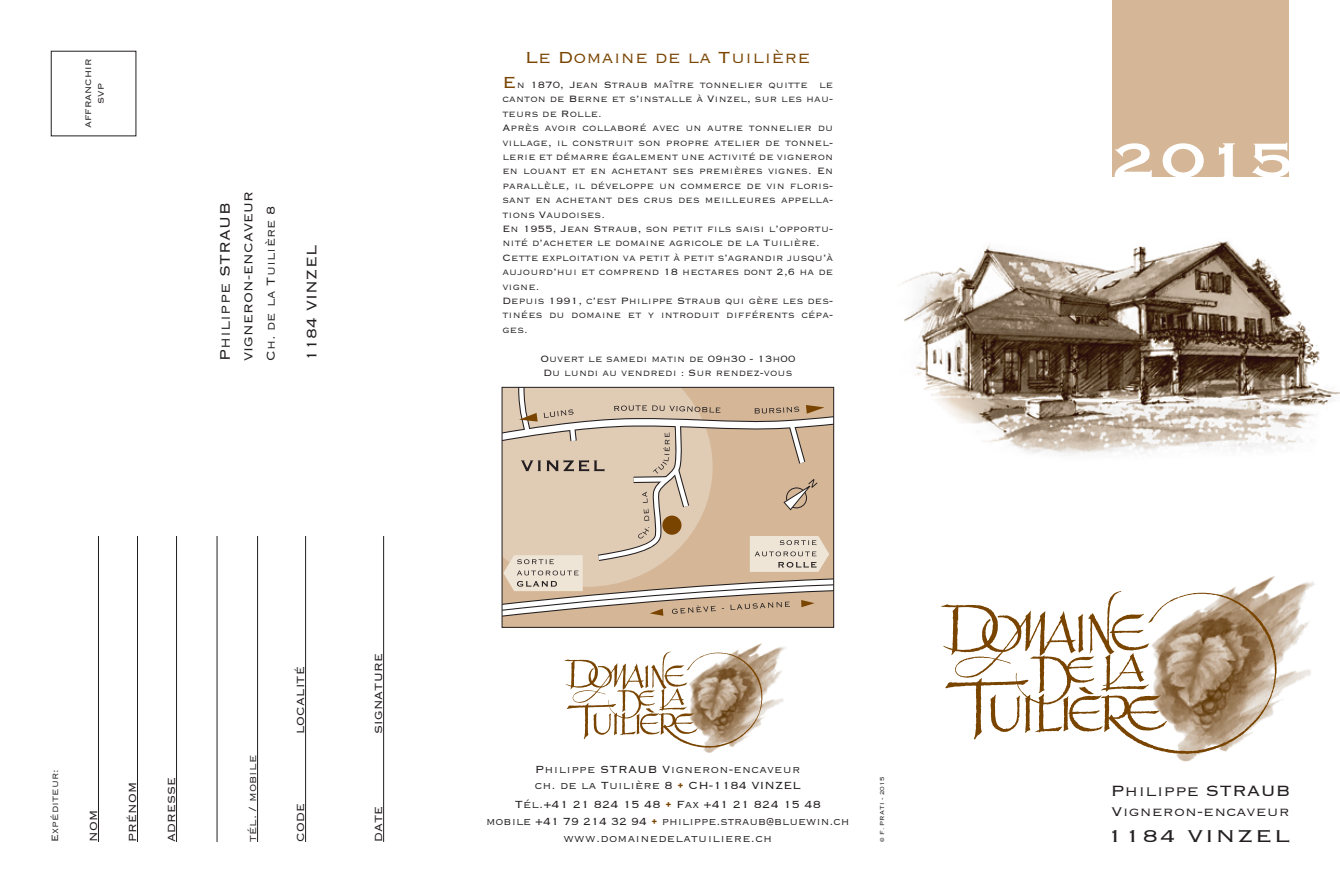
<style>
.page{position:relative;width:1340px;height:893px;background:#fff}
.page>*{position:absolute;margin:0;border:0;box-sizing:border-box;transform-origin:0 0}
.t1{font:64.5px "Copperplate";color:#fff;scale:1.15 1}
.t2{font:300 22.5px "Copperplate";letter-spacing:.07em;color:#231f20;scale:1.15 1}
.t3{font:300 21px "Copperplate";letter-spacing:.01em;color:#794400}
.t4{font:300 19.5px "Copperplate";color:#231f20;scale:1.06 1}
.t5{font:300 18px "Copperplate";letter-spacing:.01em;color:#231f20}
.t6{font:300 16.5px "Copperplate";letter-spacing:.01em;color:#231f20;scale:1.08 1}
.t7{font:300 15px/22.5px "Copperplate";letter-spacing:.01em;color:#231f20}
.t8{font:300 13.5px/16.5px "Copperplate";letter-spacing:.01em;color:#231f20}
.t9{font:300 12px/14.4px "Copperplate";letter-spacing:.01em;color:#231f20}
.t10{font:300 10.5px/12.6px "Copperplate";color:#231f20;text-align:center}
.t11{font:300 7.5px "Copperplate";letter-spacing:.01em;color:#231f20}
.s1{font-size:21px;color:#794400}
.s2{color:#794400}
</style>
<div class="page">
<div style="left:1112px;top:0;width:176px;height:176px;background:#d5b797"></div>
<div style="left:502px;top:387px;width:331px;height:240px;background:#d5b797"></div>
<svg style="left:502px;top:387px;width:331px;height:230px"></svg>
<img style="left:1176px;top:576px;width:139px;height:186px">
<svg style="left:941px;top:591px;width:335px;height:163px"></svg>
<img style="left:703px;top:643px;width:82px;height:109px">
<svg style="left:564px;top:652px;width:198px;height:96px"></svg>
<img style="left:901px;top:241px;width:438px;height:214px">
<hr style="left:98px;top:536px;width:1px;height:306px;background:#231f20">
<hr style="left:137px;top:536px;width:1px;height:306px;background:#231f20">
<hr style="left:176px;top:535px;width:1px;height:307px;background:#231f20">
<hr style="left:217px;top:531px;width:1px;height:311px;background:#231f20">
<hr style="left:257px;top:531px;width:1px;height:311px;background:#231f20">
<hr style="left:305px;top:531px;width:1px;height:311px;background:#231f20">
<hr style="left:383px;top:535px;width:1px;height:307px;background:#231f20">
<div style="left:38px;top:507px;width:404px;height:29px;background:#fff"></div>
<p class="t10" style="left:81px;top:128px;width:71px;rotate:-90deg">AFFRANCHIR<br>SVP</p>
<h3 class="t5" style="left:213px;top:361px;width:161px;rotate:-90deg">Philippe STRAUB</h3>
<p class="t7" style="left:236px;top:361px;width:172px;rotate:-90deg">VIGNERON-ENCAVEUR<br>Ch. de la Tuilière 8</p>
<h3 class="t5" style="left:300px;top:361px;width:118px;rotate:-90deg">1184 VINZEL</h3>
<h3 class="t3" style="left:525px;top:43px;width:287px">Le Domaine de la Tuilière</h3>
<p class="t9" style="left:502px;top:77px;width:332px"><span class="s1">E</span>n 1870, Jean Straub maître tonnelier quitte le canton de Berne et s’installe à Vinzel, sur les hau&shy;teurs de Rolle.<br>Après avoir collaboré avec un autre tonnelier du village, il construit son propre atelier de tonnel&shy;lerie et démarre également une activité de vigneron en louant et en achetant ses premières vignes. En parallèle, il développe un commerce de vin floris&shy;sant en achetant des crus des meilleures appella&shy;tions Vaudoises.<br>En 1955, Jean Straub, son petit fils saisi l’opportu&shy;nité d’acheter le domaine agricole de la Tuilière.<br>Cette exploitation va petit à petit s’agrandir jusqu’à aujourd’hui et comprend 18 hectares dont 2,6 ha de vigne.<br>Depuis 1991, c’est Philippe Straub qui gère les des&shy;tinées du domaine et y introduit différents cépa&shy;ges.</p>
<p class="t9" style="left:540px;top:350px;width:256px">Ouvert le samedi matin de 09h30 - 13h00<br>Du lundi au vendredi : Sur rendez-vous</p>
<h1 class="t1" style="left:1111px;top:118px;width:161px">2015</h1>
<p class="t9" style="left:47px;top:842px;width:74px;rotate:-90deg">Expéditeur:</p>
<p class="t8" style="left:84px;top:842px;width:33px;rotate:-90deg">NOM</p>
<p class="t8" style="left:123px;top:842px;width:61px;rotate:-90deg">PRÉNOM</p>
<p class="t8" style="left:162px;top:842px;width:67px;rotate:-90deg">ADRESSE</p>
<p class="t8" style="left:243px;top:842px;width:88px;rotate:-90deg">tél. / mobile</p>
<p class="t8" style="left:291px;top:734px;width:69px;rotate:-90deg">LOCALITÉ</p>
<p class="t8" style="left:291px;top:842px;width:40px;rotate:-90deg">CODE</p>
<p class="t8" style="left:369px;top:734px;width:82px;rotate:-90deg">SIGNATURE</p>
<p class="t8" style="left:369px;top:842px;width:38px;rotate:-90deg">DATE</p>
<p class="t8" style="left:535px;top:760px;width:267px">Philippe STRAUB Vigneron-encaveur ch. de la Tuilière 8 <span class="s2">•</span> CH-1184 VINZEL</p>
<p class="t8" style="left:486px;top:796px;width:365px;text-align:center">Tél.+41 21 824 15 48 <span class="s2">•</span> Fax +41 21 824 15 48<br>mobile +41 79 214 32 94 <span class="s2">•</span> philippe.straub@bluewin.ch www.domainedelatuiliere.ch</p>
<p class="t11" style="left:877px;top:842px;width:67px;rotate:-90deg">© F. PRATI - 2015</p>
<h3 class="t4" style="left:1110px;top:778px;width:171px">Philippe STRAUB</h3>
<h3 class="t6" style="left:1111px;top:801px;width:166px">Vigneron-encaveur</h3>
<h2 class="t2" style="left:1107px;top:821px;width:160px">1184 VINZEL</h2>
</div>
